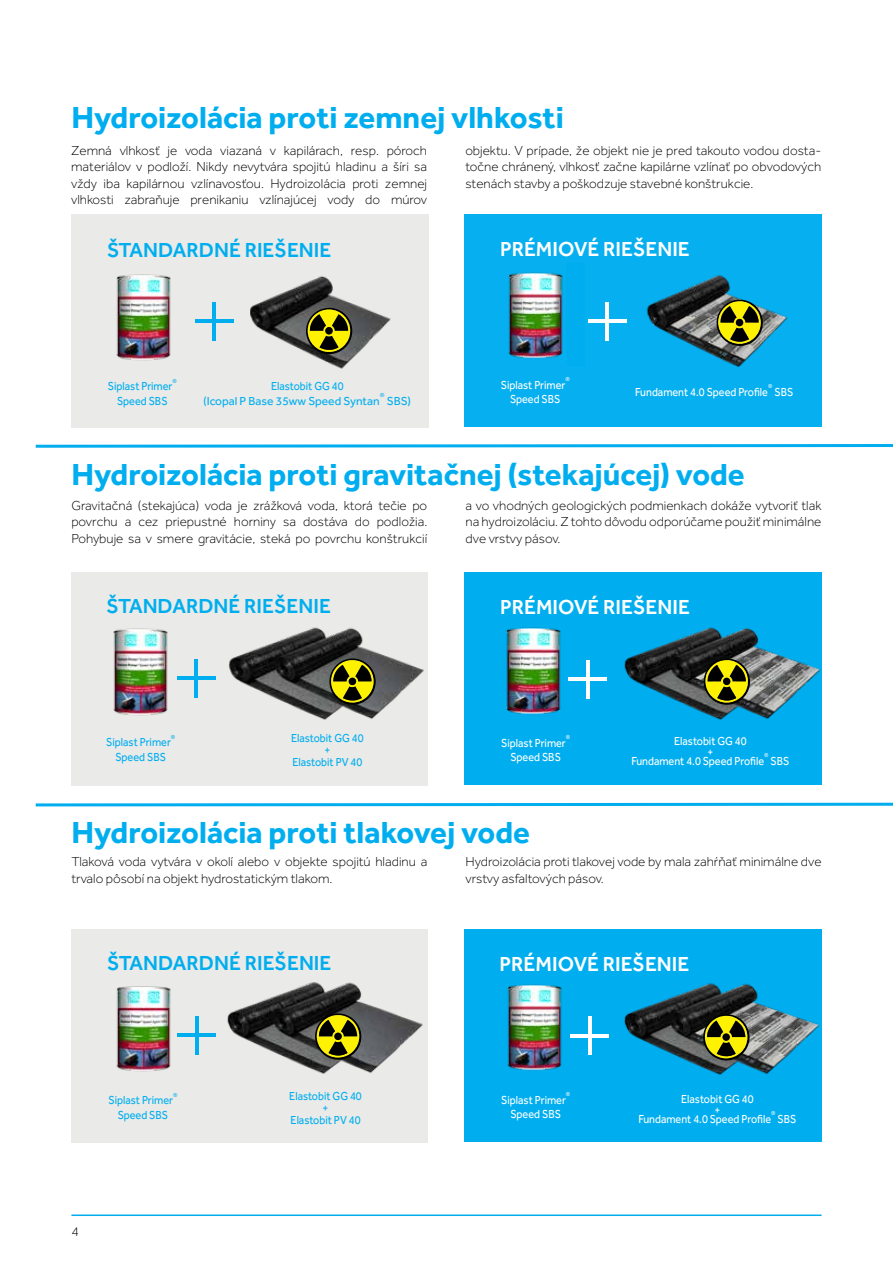
<style>
.page{position:relative;width:893px;height:1263px;background:#fff}
.page>*{position:absolute;margin:0;border:0;box-sizing:border-box;transform-origin:0 0}
.t1{font:700 31.5px "Effra";color:#00aeef}
.t2{font:500 21px "Effra";color:#00aeef}
.t3{font:500 21px "Effra";color:#fff}
.t4{font:300 13.5px/16.5px "Effra";color:#000;text-align:justify}
.t5{font:12px/10.5px "Effra";color:#fff;text-align:center;scale:.9 1}
.t6{font:12px/12px "Effra";color:#00aeef;text-align:center;scale:.9 1}
.t7{font:12px "Effra";color:#00aeef}
.t8{font:6px "Effra";color:#fff;scale:.9 1}
.t9{font:6px "Effra";color:#00aeef;scale:.9 1}
.t10{font:6px "Effra";color:#00aeef}
</style>
<div class="page">
<hr style="left:71px;top:1214px;width:750px;height:2px;background:#00aeef">
<div style="left:71px;top:214px;width:358px;height:214px;background:#eaeae8"></div>
<div style="left:72px;top:572px;width:356px;height:214px;background:#eaeae8"></div>
<div style="left:71px;top:929px;width:357px;height:213px;background:#eaeae8"></div>
<div style="left:464px;top:214px;width:357px;height:213px;background:#00aeef"></div>
<div style="left:464px;top:572px;width:357px;height:212px;background:#00aeef"></div>
<div style="left:464px;top:929px;width:357px;height:212px;background:#00aeef"></div>
<img style="left:116px;top:274px;width:55px;height:87px">
<img style="left:508px;top:272px;width:55px;height:87px">
<img style="left:113px;top:628px;width:55px;height:88px">
<img style="left:116px;top:986px;width:55px;height:86px">
<img style="left:506px;top:627px;width:55px;height:88px">
<img style="left:507px;top:984px;width:55px;height:87px">
<hr style="left:213px;top:302px;width:3px;height:39px;background:#00aeef">
<hr style="left:195px;top:320px;width:39px;height:3px;background:#00aeef">
<hr style="left:605px;top:302px;width:4px;height:39px;background:#fff">
<hr style="left:588px;top:320px;width:39px;height:3px;background:#fff">
<hr style="left:195px;top:658px;width:3px;height:39px;background:#00aeef">
<hr style="left:177px;top:676px;width:39px;height:4px;background:#00aeef">
<hr style="left:195px;top:1016px;width:4px;height:39px;background:#00aeef">
<hr style="left:177px;top:1033px;width:39px;height:4px;background:#00aeef">
<hr style="left:586px;top:660px;width:3px;height:39px;background:#fff">
<hr style="left:568px;top:677px;width:39px;height:4px;background:#fff">
<hr style="left:588px;top:1016px;width:4px;height:39px;background:#fff">
<hr style="left:570px;top:1034px;width:39px;height:3px;background:#fff">
<img style="left:250px;top:276px;width:141px;height:93px">
<img style="left:646px;top:275px;width:142px;height:92px">
<img style="left:228px;top:627px;width:196px;height:93px">
<img style="left:227px;top:982px;width:196px;height:92px">
<img style="left:624px;top:627px;width:196px;height:93px">
<img style="left:624px;top:983px;width:195px;height:92px">
<svg style="left:306px;top:308px;width:46px;height:46px;background:#797414"></svg>
<div style="left:325px;top:327px;width:8px;height:8px;background:#000;border-radius:50%"></div>
<svg style="left:717px;top:300px;width:46px;height:46px;background:#818325"></svg>
<div style="left:736px;top:319px;width:7px;height:7px;background:#000;border-radius:50%"></div>
<svg style="left:329px;top:658px;width:47px;height:47px;background:#767217"></svg>
<div style="left:349px;top:678px;width:7px;height:7px;background:#000;border-radius:50%"></div>
<svg style="left:315px;top:1013px;width:46px;height:47px;background:#757113"></svg>
<div style="left:334px;top:1032px;width:8px;height:8px;background:#000;border-radius:50%"></div>
<svg style="left:704px;top:658px;width:46px;height:47px;background:#797416"></svg>
<div style="left:723px;top:678px;width:7px;height:7px;background:#000;border-radius:50%"></div>
<svg style="left:703px;top:1014px;width:46px;height:46px;background:#797414"></svg>
<div style="left:722px;top:1033px;width:8px;height:8px;background:#000;border-radius:50%"></div>
<svg style="left:35px;top:444px;width:858px;height:4px;background:#3fc1f2"></svg>
<svg style="left:35px;top:802px;width:858px;height:5px"></svg>
<h1 class="t1" style="left:71px;top:98px;width:494px">Hydroizolácia proti zemnej vlhkosti</h1>
<p class="t4" style="left:71px;top:142px;width:357px">Zemná vlhkosť je voda viazaná v kapilárach, resp. póroch materiálov v podloží. Nikdy nevytvára spojitú hladinu a šíri sa vždy iba kapilárnou vzlínavosťou. Hydroizolácia proti zemnej vlhkosti zabraňuje prenikaniu vzlínajúcej vody do múrov</p>
<p class="t4" style="left:465px;top:142px;width:357px">objektu. V prípade, že objekt nie je pred takouto vodou dosta&shy;točne chránený, vlhkosť začne kapilárne vzlínať po obvodových stenách stavby a poškodzuje stavebné konštrukcie.</p>
<h2 class="t2" style="left:107px;top:237px;width:226px">ŠTANDARDNÉ RIEŠENIE</h2>
<h2 class="t3" style="left:500px;top:237px;width:191px">PRÉMIOVÉ RIEŠENIE</h2>
<p class="t9" style="left:173px;top:377px;width:6px">®</p>
<p class="t6" style="left:108px;top:380px;width:73px">Siplast Primer</p>
<p class="t6" style="left:117px;top:395px;width:58px">Speed SBS</p>
<p class="t6" style="left:204px;top:378px;width:197px;line-height:15px;text-align:left;text-indent:67px">Elastobit GG 40 (Icopal P Base 35ww Speed Syntan</p>
<p class="t10" style="left:380px;top:392px;width:6px">®</p>
<p class="t7" style="left:387px;top:394px;width:26px">SBS)</p>
<p class="t8" style="left:565px;top:376px;width:6px">®</p>
<p class="t5" style="left:501px;top:379px;width:73px">Siplast Primer</p>
<p class="t5" style="left:510px;top:394px;width:58px">Speed SBS</p>
<p class="t8" style="left:768px;top:383px;width:6px">®</p>
<p class="t5" style="left:635px;top:386px;width:149px">Fundament 4.0 Speed Profile</p>
<p class="t5" style="left:774px;top:386px;width:23px">SBS</p>
<h1 class="t1" style="left:71px;top:456px;width:675px">Hydroizolácia proti gravitačnej (stekajúcej) vode</h1>
<p class="t4" style="left:71px;top:497px;width:357px">Gravitačná (stekajúca) voda je zrážková voda, ktorá tečie po povrchu a cez priepustné horniny sa dostáva do podložia.<br>Pohybuje sa v smere gravitácie, steká po povrchu konštrukcií</p>
<p class="t4" style="left:466px;top:497px;width:357px">a vo vhodných geologických podmienkach dokáže vytvoriť tlak na hydroizoláciu. Z tohto dôvodu odporúčame použiť minimálne dve vrstvy pásov.</p>
<h2 class="t2" style="left:107px;top:594px;width:226px">ŠTANDARDNÉ RIEŠENIE</h2>
<h2 class="t3" style="left:500px;top:594px;width:191px">PRÉMIOVÉ RIEŠENIE</h2>
<p class="t9" style="left:171px;top:733px;width:6px">®</p>
<p class="t6" style="left:106px;top:736px;width:73px">Siplast Primer</p>
<p class="t6" style="left:115px;top:751px;width:58px">Speed SBS</p>
<p class="t6" style="left:291px;top:732px;width:82px">Elastobit GG 40 +<br>Elastobit PV 40</p>
<p class="t8" style="left:566px;top:734px;width:6px">®</p>
<p class="t5" style="left:501px;top:737px;width:73px">Siplast Primer</p>
<p class="t5" style="left:510px;top:752px;width:58px">Speed SBS</p>
<p class="t5" style="left:674px;top:736px;width:82px">Elastobit GG 40 +</p>
<p class="t5" style="left:631px;top:755px;width:149px">Fundament 4.0 Speed Profile</p>
<p class="t8" style="left:764px;top:752px;width:6px">®</p>
<p class="t5" style="left:770px;top:755px;width:23px">SBS</p>
<h1 class="t1" style="left:71px;top:813px;width:460px">Hydroizolácia proti tlakovej vode</h1>
<p class="t4" style="left:71px;top:853px;width:357px">Tlaková voda vytvára v okolí alebo v objekte spojitú hladinu a trvalo pôsobí na objekt hydrostatickým tlakom.</p>
<p class="t4" style="left:466px;top:853px;width:357px">Hydroizolácia proti tlakovej vode by mala zahŕňať minimálne dve vrstvy asfaltových pásov.</p>
<h2 class="t2" style="left:107px;top:951px;width:226px">ŠTANDARDNÉ RIEŠENIE</h2>
<p class="t9" style="left:173px;top:1091px;width:6px">®</p>
<p class="t6" style="left:108px;top:1094px;width:73px">Siplast Primer</p>
<p class="t6" style="left:118px;top:1108px;width:58px">Speed SBS</p>
<p class="t4" style="left:71px;top:1223px;width:9px">4</p>
<p class="t6" style="left:289px;top:1089px;width:82px">Elastobit GG 40 +<br>Elastobit PV 40</p>
<h2 class="t3" style="left:500px;top:951px;width:191px">PRÉMIOVÉ RIEŠENIE</h2>
<p class="t8" style="left:566px;top:1091px;width:6px">®</p>
<p class="t5" style="left:501px;top:1094px;width:73px">Siplast Primer</p>
<p class="t5" style="left:510px;top:1109px;width:58px">Speed SBS</p>
<p class="t5" style="left:681px;top:1094px;width:82px">Elastobit GG 40 +</p>
<p class="t5" style="left:638px;top:1113px;width:149px">Fundament 4.0 Speed Profile</p>
<p class="t8" style="left:771px;top:1109px;width:6px">®</p>
<p class="t5" style="left:777px;top:1113px;width:23px">SBS</p>
</div>
